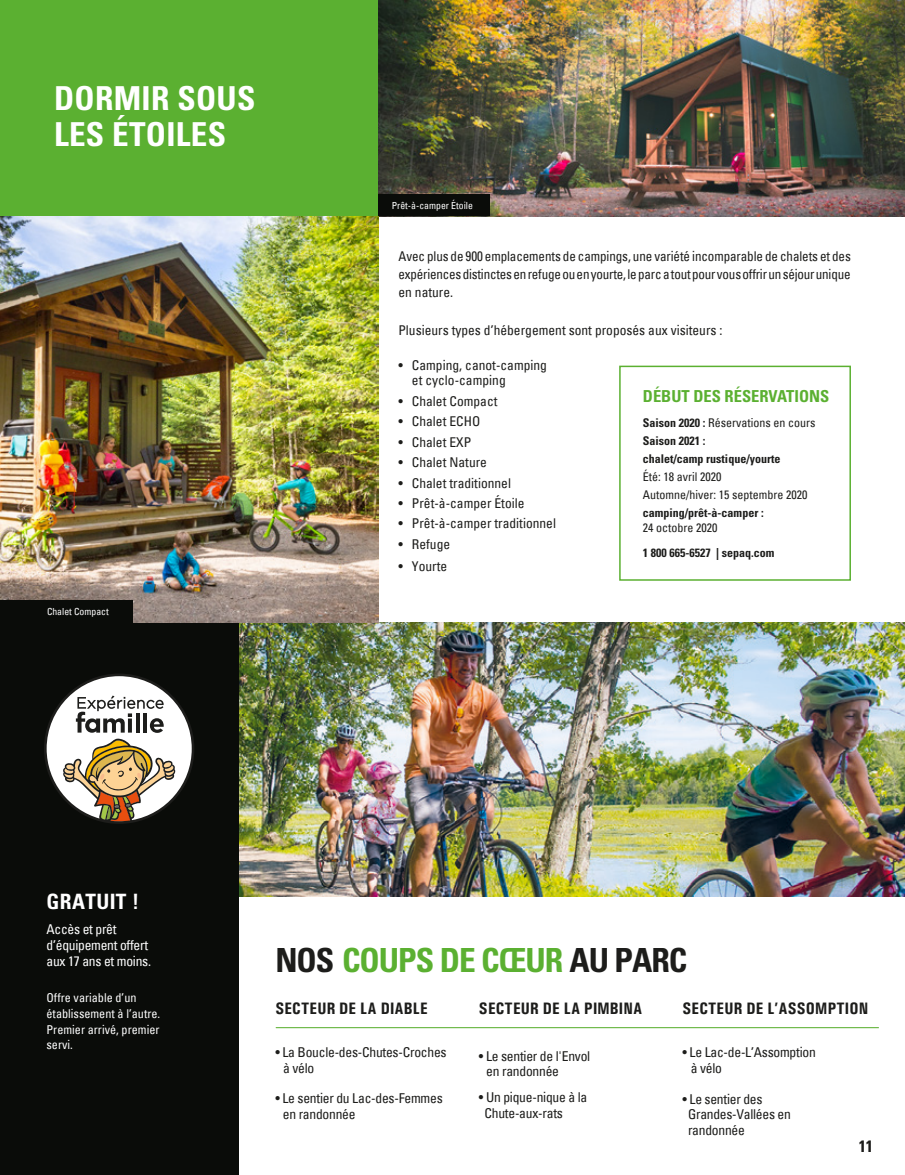
<style>
.page{position:relative;width:905px;height:1175px;background:#fff}
.page>*{position:absolute;margin:0;border:0;box-sizing:border-box;transform-origin:0 0}
.t1{font:700 condensed 33.3px "Univers";letter-spacing:-.03em;color:#5bb031}
.t2{font:700 condensed 33px/36px "Univers";letter-spacing:.01em;color:#fff}
.t3{font:700 condensed 21.15px "Univers";letter-spacing:.02em;color:#fff}
.t4{font:700 condensed 16.65px "Univers";letter-spacing:.01em;color:#1d1d1b}
.t5{font:700 condensed 16.5px "Univers";color:#5bb031}
.t6{font:700 condensed 16.5px "Univers";color:#1d1d1b}
.t7{font:condensed 13.65px/15.6px "Univers";letter-spacing:-.02em;color:#1d1d1b}
.t8{font:condensed 13.65px/16.2px "Univers";letter-spacing:-.02em;color:#fff}
.t9{font:condensed 13.5px/18px "Univers";color:#1d1d1b;text-align:justify}
.t10{font:condensed 12.15px/15.6px "Univers";color:#fff}
.t11{font:700 condensed 12px/18px "Univers";color:#1d1d1b}
.t12{font:condensed 12px/18px "Univers";color:#1d1d1b}
.t13{font:condensed 9.75px "Univers";color:#fff}
.s1{font-weight:400}
.s2{color:#1d1d1b}
</style>
<div class="page">
<img style="left:238px;top:623px;width:666px;height:273px">
<div style="left:0;top:623px;width:238px;height:551px;background:#0a0c09"></div>
<svg style="left:44px;top:674px;width:150px;height:150px"></svg>
<hr style="left:276px;top:1027px;width:602px;height:1px;background:#5bb031">
<div style="left:0;top:0;width:378px;height:216px;background:#5bb031"></div>
<img style="left:378px;top:0;width:526px;height:216px">
<div style="left:619px;top:365px;width:231px;height:215px;border:2px solid #5bb031"></div>
<img style="left:0;top:216px;width:378px;height:407px">
<div style="left:378px;top:195px;width:111px;height:21px;background:#0a0c09"></div>
<div style="left:0;top:600px;width:132px;height:23px;background:#0a0c09"></div>
<h2 class="t2" style="left:54px;top:80px;width:203px">DORMIR SOUS<br>LES ÉTOILES</h2>
<p class="t13" style="left:47px;top:605px;width:63px">Chalet Compact</p>
<p class="t13" style="left:392px;top:199px;width:83px">Prêt-à-camper Étoile</p>
<p class="t9" style="left:398px;top:247px;width:454px">Avec plus de 900 emplacements de campings, une variété incomparable de chalets et des expériences distinctes en refuge ou en yourte, le parc a tout pour vous offrir un séjour unique en nature.</p>
<p class="t9" style="left:398px;top:321px;width:325px">Plusieurs types d’hébergement sont proposés aux visiteurs :</p>
<p class="t9" style="left:412px;top:358px;width:136px;line-height:15px;text-indent:-14px">• Camping, canot-camping et cyclo-camping</p>
<p class="t9" style="left:398px;top:392px;width:101px">• Chalet Compact</p>
<p class="t9" style="left:398px;top:412px;width:83px">• Chalet ECHO</p>
<p class="t9" style="left:398px;top:432px;width:74px">• Chalet EXP</p>
<p class="t9" style="left:398px;top:453px;width:90px">• Chalet Nature</p>
<p class="t9" style="left:398px;top:473px;width:114px">• Chalet traditionnel</p>
<p class="t9" style="left:398px;top:494px;width:127px">• Prêt-à-camper Étoile</p>
<p class="t9" style="left:398px;top:514px;width:159px">• Prêt-à-camper traditionnel</p>
<p class="t9" style="left:398px;top:534px;width:53px">• Refuge</p>
<p class="t9" style="left:398px;top:556px;width:50px">• Yourte</p>
<p class="t5" style="left:643px;top:386px;width:188px">DÉBUT DES RÉSERVATIONS</p>
<p class="t11" style="left:643px;top:414px;width:174px">Saison 2020 : <span class="s1">Réservations en cours<br></span>Saison 2021 :<br>chalet/camp rustique/yourte</p>
<p class="t12" style="left:643px;top:467px;width:166px">Été: 18 avril 2020<br>Automne/hiver: 15 septembre 2020</p>
<p class="t11" style="left:643px;top:504px;width:122px">camping/prêt-à-camper :</p>
<p class="t12" style="left:643px;top:518px;width:76px">24 octobre 2020</p>
<p class="t11" style="left:643px;top:543px;width:133px">1 800 665-6527 | sepaq.com</p>
<h3 class="t3" style="left:46px;top:888px;width:94px">GRATUIT !</h3>
<p class="t8" style="left:46px;top:920px;width:106px">Accès et prêt d’équipement offert aux 17 ans et moins.</p>
<p class="t10" style="left:46px;top:990px;width:115px">Offre variable d’un établissement à l’autre.<br>Premier arrivé, premier servi.</p>
<h1 class="t1" style="left:275px;top:940px;width:413px"><span class="s2">NOS</span> COUPS DE CŒUR <span class="s2">AU PARC</span></h1>
<p class="t4" style="left:275px;top:997px;width:154px">SECTEUR DE LA DIABLE</p>
<p class="t7" style="left:283px;top:1044px;width:165px;text-indent:-8px">• La Boucle-des-Chutes-Croches à vélo</p>
<p class="t7" style="left:283px;top:1090px;width:161px;text-indent:-7px">• Le sentier du Lac-des-Femmes en randonnée</p>
<p class="t4" style="left:479px;top:997px;width:165px">SECTEUR DE LA PIMBINA</p>
<p class="t7" style="left:486px;top:1047px;width:106px;text-indent:-7px">• Le sentier de l'Envol en randonnée</p>
<p class="t7" style="left:484px;top:1089px;width:104px;text-indent:-6px">• Un pique-nique à la<br>Chute-aux-rats</p>
<p class="t4" style="left:682px;top:997px;width:187px">SECTEUR DE L’ASSOMPTION</p>
<p class="t7" style="left:690px;top:1044px;width:126px;text-indent:-8px">• Le Lac-de-L’Assomption à vélo</p>
<p class="t7" style="left:688px;top:1090px;width:104px;text-indent:-6px">• Le sentier des<br>Grandes-Vallées en randonnée</p>
<p class="t6" style="left:859px;top:1136px;width:16px">11</p>
</div>
